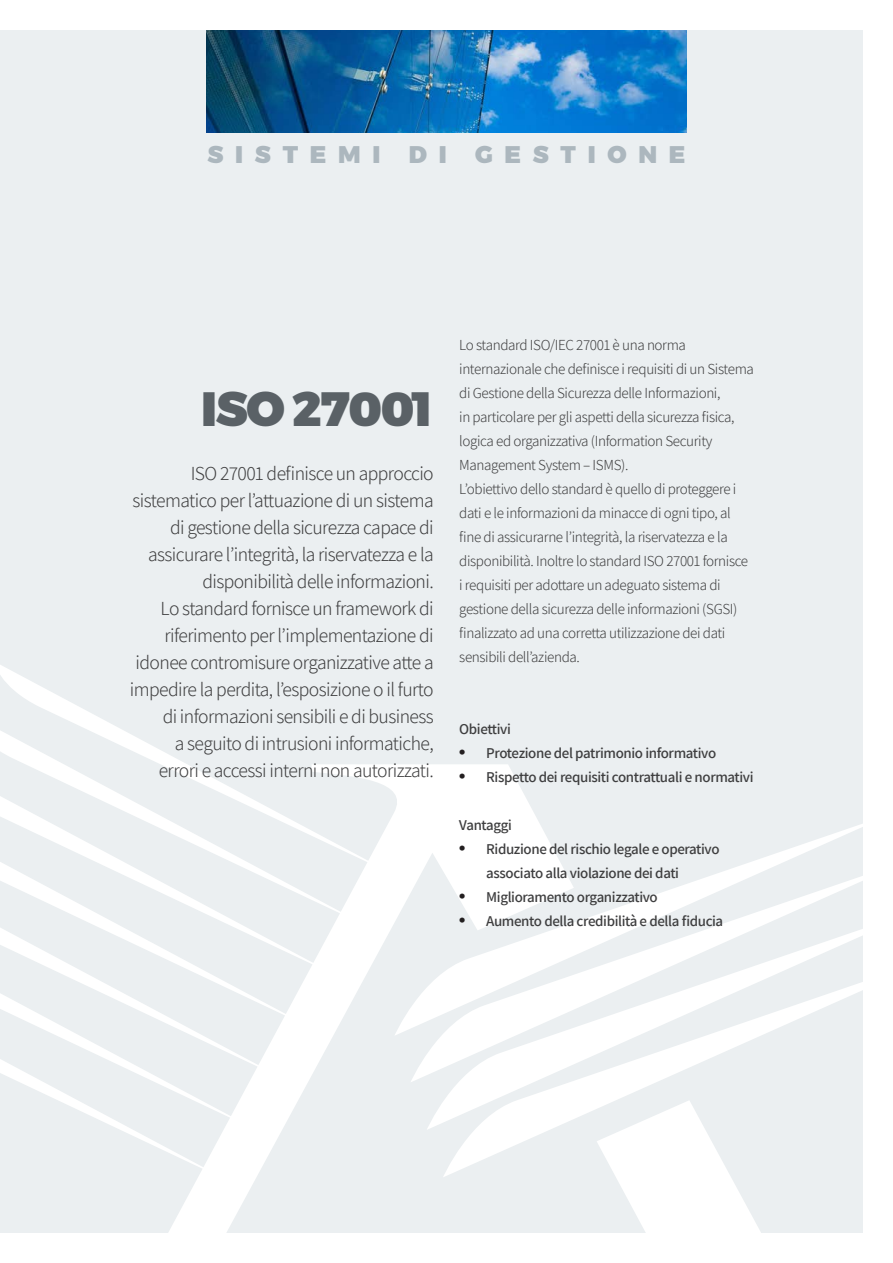
<style>
.page{position:relative;width:893px;height:1263px;background:#fff}
.page>*{position:absolute;margin:0;border:0;box-sizing:border-box;transform-origin:0 0}
.t1{font:900 48px "Montserrat";letter-spacing:-.025em;color:#5a6166}
.t2{font:900 24px "Montserrat";letter-spacing:.49em;color:#acb7be}
._000bodybig{font:300 19.5px/27px "Assistant";letter-spacing:-.03em;color:#3e3e3f;text-align:right}
._000bodybig-2{font:300 15px/24px "Assistant";letter-spacing:-.025em;color:#3e3e3f}
.t3{font:600 15px/24px "Assistant";letter-spacing:-.025em;color:#3e3e3f}
.s1{font-family:"Times";font-weight:400;font-size:18px;color:#231f20}
</style>
<div class="page">
<div style="left:0;top:31px;width:862px;height:1202px;background:#ebeff1"></div>
<img style="left:0;top:31px;width:1px;height:1202px">
<img style="left:207px;top:31px;width:479px;height:102px">
<svg style="left:763px;top:813px;width:100px;height:223px"></svg>
<svg style="left:1px;top:665px;width:762px;height:568px"></svg>
<p class="t2" style="left:208px;top:134px;width:479px">SISTEMI DI GESTIONE</p>
<p class="t1" style="left:201px;top:369px;width:234px">ISO 27001</p>
<p class="_000bodybig" style="left:132px;top:459px;width:303px">ISO 27001 definisce un approccio sistematico per l’attuazione di un sistema di gestione della sicurezza capace di assicurare l’integrità, la riservatezza e la disponibilità delle informazioni.</p>
<p class="_000bodybig" style="left:130px;top:594px;width:305px">Lo standard fornisce un framework di riferimento per l’implementazione di idonee contromisure organizzative atte a impedire la perdita, l’esposizione o il furto di informazioni sensibili e di business</p>
<p class="_000bodybig" style="left:175px;top:729px;width:260px">a seguito di intrusioni informatiche,</p>
<p class="_000bodybig" style="left:159px;top:756px;width:276px">errori e accessi interni non autorizzati.</p>
<p class="_000bodybig-2" style="left:459px;top:332px;width:296px">Lo standard ISO/IEC 27001 è una norma internazionale che definisce i requisiti di un Sistema di Gestione della Sicurezza delle Informazioni,</p>
<p class="_000bodybig-2" style="left:459px;top:404px;width:277px">in particolare per gli aspetti della sicurezza fisica, logica ed organizzativa (Information Security<br>Management System – ISMS).</p>
<p class="_000bodybig-2" style="left:459px;top:476px;width:290px">L’obiettivo dello standard è quello di proteggere i dati e le informazioni da minacce di ogni tipo, al fine di assicurarne l’integrità, la riservatezza e la disponibilità. Inoltre lo standard ISO 27001 fornisce i requisiti per adottare un adeguato sistema di gestione della sicurezza delle informazioni (SGSI) finalizzato ad una corretta utilizzazione dei dati sensibili dell’azienda.</p>
<p class="t3" style="left:459px;top:717px;width:53px">Obiettivi</p>
<p class="t3" style="left:459px;top:741px;width:258px"><span class="s1">•</span> Protezione del patrimonio informativo</p>
<p class="t3" style="left:459px;top:765px;width:296px"><span class="s1">•</span> Rispetto dei requisiti contrattuali e normativi</p>
<p class="t3" style="left:459px;top:813px;width:55px">Vantaggi</p>
<p class="t3" style="left:486px;top:837px;width:235px;text-indent:-27px"><span class="s1">•</span> Riduzione del rischio legale e operativo associato alla violazione dei dati</p>
<p class="t3" style="left:459px;top:885px;width:200px"><span class="s1">•</span> Miglioramento organizzativo</p>
<p class="t3" style="left:459px;top:909px;width:266px"><span class="s1">•</span> Aumento della credibilità e della fiducia</p>
</div>
